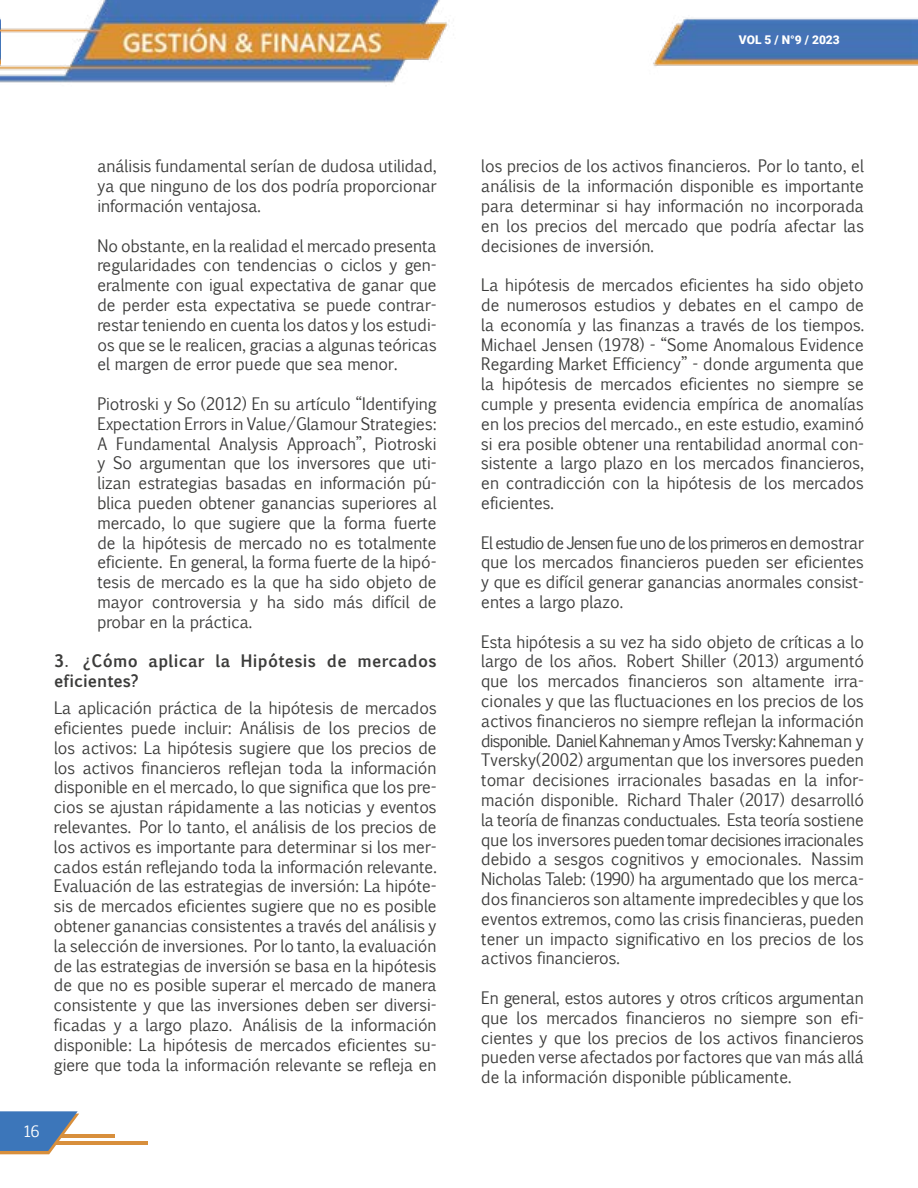
<style>
.page{position:relative;width:918px;height:1188px;background:#fff}
.page>*{position:absolute;margin:0;border:0;box-sizing:border-box;transform-origin:0 0}
.t1{font:16.5px/19.8px "Euphemia UCAS";color:#3c3c3b;text-align:justify;scale:.96 1}
.t2{font:700 16.5px/19.8px "Euphemia UCAS";letter-spacing:.02em;color:#3c3c3b;scale:.96 1}
.t3{font:15px "Euphemia UCAS";color:#fff}
.t4{font:900 12px "Roboto";color:#fff}
</style>
<div class="page">
<img style="left:0;top:0;width:918px;height:83px">
<hr style="left:44px;top:1142px;width:104px;height:3px;background:#d88f3c">
<hr style="left:44px;top:1135px;width:71px;height:3px;background:#d88f3c">
<svg style="left:0;top:1111px;width:79px;height:43px"></svg>
<p class="t4" style="left:739px;top:31px;width:102px">VOL 5 / N°9 / 2023</p>
<p class="t1" style="left:98px;top:156px;width:355px">análisis fundamental serían de dudosa utilidad, ya que ninguno de los dos podría proporcionar información ventajosa.</p>
<p class="t1" style="left:98px;top:235px;width:355px">No obstante, en la realidad el mercado presenta regularidades con tendencias o ciclos y gen&shy;eralmente con igual expectativa de ganar que de perder esta expectativa se puede contrar&shy;restar teniendo en cuenta los datos y los estudi&shy;os que se le realicen, gracias a algunas teóricas el margen de error puede que sea menor.</p>
<p class="t1" style="left:98px;top:393px;width:355px">Piotroski y So (2012) En su artículo “Identifying Expectation Errors in Value/Glamour Strategies:<br>A Fundamental Analysis Approach”, Piotroski y So argumentan que los inversores que uti&shy;lizan estrategias basadas en información pú&shy;blica pueden obtener ganancias superiores al mercado, lo que sugiere que la forma fuerte de la hipótesis de mercado no es totalmente eficiente. En general, la forma fuerte de la hipó&shy;tesis de mercado es la que ha sido objeto de mayor controversia y ha sido más difícil de probar en la práctica.</p>
<p class="t2" style="left:54px;top:652px;width:400px">3. ¿Cómo aplicar la Hipótesis de mercados eficientes?</p>
<p class="t1" style="left:54px;top:697px;width:400px">La aplicación práctica de la hipótesis de mercados eficientes puede incluir: Análisis de los precios de los activos: La hipótesis sugiere que los precios de los activos financieros reflejan toda la información disponible en el mercado, lo que significa que los pre&shy;cios se ajustan rápidamente a las noticias y eventos relevantes. Por lo tanto, el análisis de los precios de los activos es importante para determinar si los mer&shy;cados están reflejando toda la información relevante.<br>Evaluación de las estrategias de inversión: La hipóte&shy;sis de mercados eficientes sugiere que no es posible obtener ganancias consistentes a través del análisis y la selección de inversiones. Por lo tanto, la evaluación de las estrategias de inversión se basa en la hipótesis de que no es posible superar el mercado de manera consistente y que las inversiones deben ser diversi&shy;ficadas y a largo plazo. Análisis de la información disponible: La hipótesis de mercados eficientes su&shy;giere que toda la información relevante se refleja en</p>
<p class="t3" style="left:23px;top:1120px;width:18px">16</p>
<p class="t1" style="left:481px;top:156px;width:400px">los precios de los activos financieros. Por lo tanto, el análisis de la información disponible es importante para determinar si hay información no incorporada en los precios del mercado que podría afectar las decisiones de inversión.</p>
<p class="t1" style="left:481px;top:274px;width:400px">La hipótesis de mercados eficientes ha sido objeto de numerosos estudios y debates en el campo de la economía y las finanzas a través de los tiempos.<br>Michael Jensen (1978) - “Some Anomalous Evidence Regarding Market Efficiency” - donde argumenta que la hipótesis de mercados eficientes no siempre se cumple y presenta evidencia empírica de anomalías en los precios del mercado., en este estudio, examinó si era posible obtener una rentabilidad anormal con&shy;sistente a largo plazo en los mercados financieros, en contradicción con la hipótesis de los mercados eficientes.</p>
<p class="t1" style="left:481px;top:532px;width:400px">El estudio de Jensen fue uno de los primeros en demostrar que los mercados financieros pueden ser eficientes y que es difícil generar ganancias anormales consist&shy;entes a largo plazo.</p>
<p class="t1" style="left:481px;top:631px;width:400px">Esta hipótesis a su vez ha sido objeto de críticas a lo largo de los años. Robert Shiller (2013) argumentó que los mercados financieros son altamente irra&shy;cionales y que las fluctuaciones en los precios de los activos financieros no siempre reflejan la información disponible. Daniel Kahneman y Amos Tversky: Kahneman y Tversky(2002) argumentan que los inversores pueden tomar decisiones irracionales basadas en la infor&shy;mación disponible. Richard Thaler (2017) desarrolló la teoría de finanzas conductuales. Esta teoría sostiene que los inversores pueden tomar decisiones irracionales debido a sesgos cognitivos y emocionales. Nassim Nicholas Taleb: (1990) ha argumentado que los merca&shy;dos financieros son altamente impredecibles y que los eventos extremos, como las crisis financieras, pueden tener un impacto significativo en los precios de los activos financieros.</p>
<p class="t1" style="left:481px;top:987px;width:400px">En general, estos autores y otros críticos argumentan que los mercados financieros no siempre son efi&shy;cientes y que los precios de los activos financieros pueden verse afectados por factores que van más allá de la información disponible públicamente.</p>
</div>
